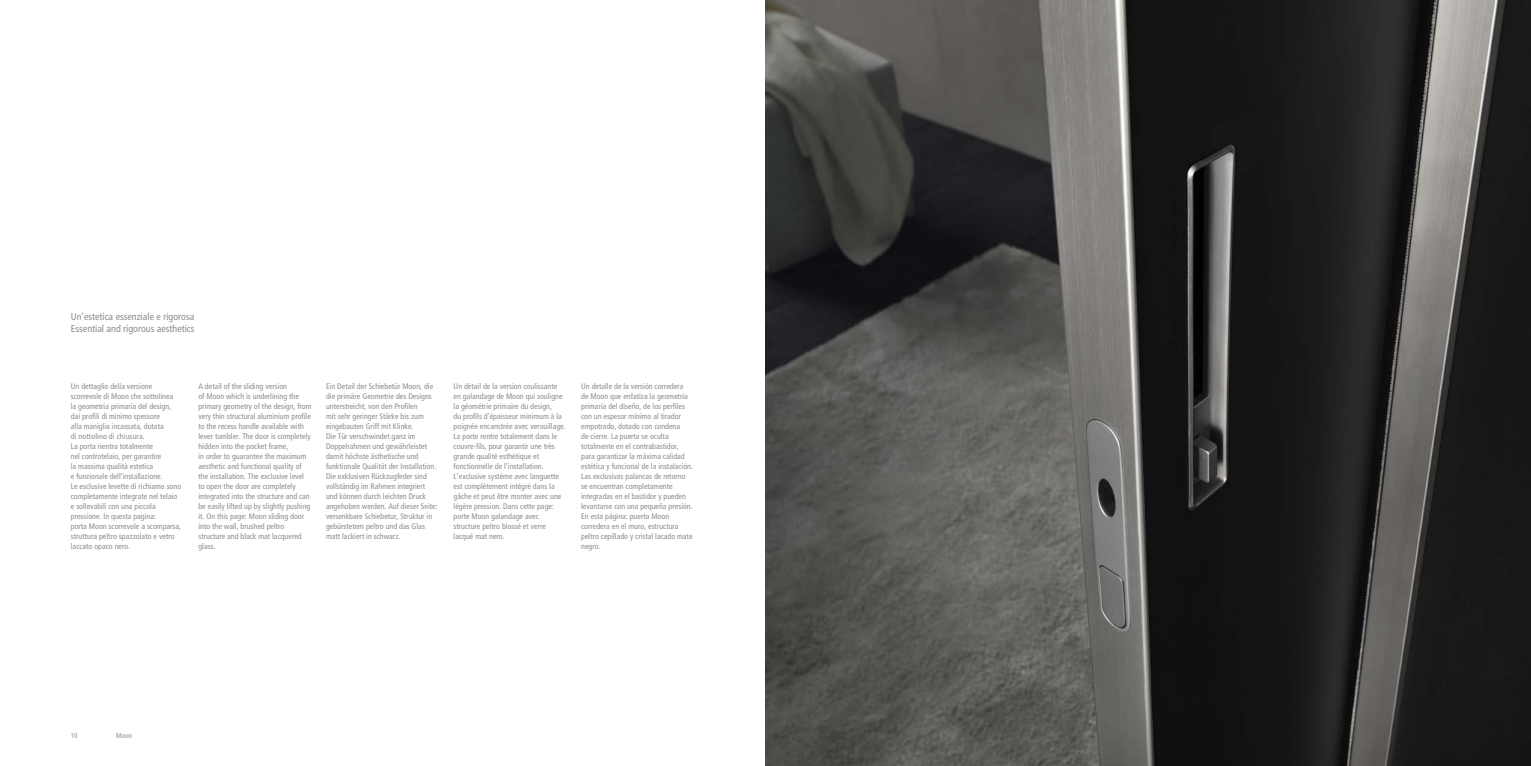
<style>
.page{position:relative;width:1531px;height:766px;background:#fff}
.page>*{position:absolute;margin:0;border:0;box-sizing:border-box;transform-origin:0 0}
.t1{font:condensed 10px/12px "Frutiger";color:#8d8d8d}
.t2{font:condensed 8px/10px "Frutiger";color:#8d8d8d}
.t3{font:condensed 7px "Frutiger";color:#8d8d8d}
</style>
<div class="page">
<img style="left:765px;top:0;width:766px;height:765px">
<p class="t1" style="left:71px;top:310px;width:125px">Un’estetica essenziale e rigorosa<br>Essential and rigorous aesthetics</p>
<p class="t2" style="left:71px;top:381px;width:112px">Un dettaglio della versione scorrevole di Moon che sottolinea<br>la geometria primaria del design, dai profili di minimo spessore<br>alla maniglia incassata, dotata<br>di nottolino di chiusura.<br>La porta rientra totalmente<br>nel controtelaio, per garantire<br>la massima qualità estetica<br>e funzionale dell’installazione.<br>Le esclusive levette di richiamo sono completamente integrate nel telaio e sollevabili con una piccola pressione. In questa pagina:<br>porta Moon scorrevole a scomparsa, struttura peltro spazzolato e vetro laccato opaco nero.</p>
<p class="t2" style="left:198px;top:381px;width:115px">A detail of the sliding version<br>of Moon which is underlining the primary geometry of the design, from very thin structural aluminium profile to the recess handle available with lever tumbler. The door is completely hidden into the pocket frame,<br>in order to guarantee the maximum aesthetic and functional quality of the installation. The exclusive level to open the door are completely integrated into the structure and can be easily lifted up by slightly pushing it. On this page: Moon sliding door into the wall, brushed peltro structure and black mat lacquered glass.</p>
<p class="t2" style="left:326px;top:381px;width:113px">Ein Detail der Schiebetür Moon, die die primäre Geometrie des Designs unterstreicht, von den Profilen<br>mit sehr geringer Stärke bis zum eingebauten Griff mit Klinke.<br>Die Tür verschwindet ganz im Doppelrahmen und gewährleistet damit höchste ästhetische und funktionale Qualität der Installation.<br>Die exklusiven Rückzugfeder sind vollständig im Rahmen integriert und können durch leichten Druck angehoben werden. Auf dieser Seite: versenkbare Schiebetur, Struktur in gebürstetem peltro und das Glas matt lackiert in schwarz.</p>
<p class="t2" style="left:454px;top:381px;width:114px">Un détail de la version coulissante en galandage de Moon qui souligne la géométrie primaire du design,<br>du profils d’épaisseur minimum à la poignée encanstrée avec verouillage.<br>La porte rentre totalement dans le couvre-fils, pour garantir une très grande qualité esthétique et fonctionnelle de l’installation.<br>L’exclusive système avec languette est complètement intégré dans la gâche et peut être monter avec une légère pression. Dans cette page: porte Moon galandage avec structure peltro blossé et verre lacqué mat nero.</p>
<p class="t2" style="left:581px;top:381px;width:113px">Un detalle de la versión corredera<br>de Moon que enfatiza la geometría primaria del diseño, de los perfiles con un espesor mínimo al tirador empotrado, dotado con condena<br>de cierre. La puerta se oculta totalmente en el contrabastidor, para garantizar la máxima calidad estética y funcional de la instalación.<br>Las exclusivas palancas de retorno se encuentran completamente integradas en el bastidor y pueden levantarse con una pequeña presión.<br>En esta página: puerta Moon corredera en el muro, estructura peltro cepillado y cristal lacado mate negro.</p>
<p class="t3" style="left:71px;top:731px;width:8px">10</p>
<p class="t3" style="left:116px;top:731px;width:17px">Moon</p>
</div>
